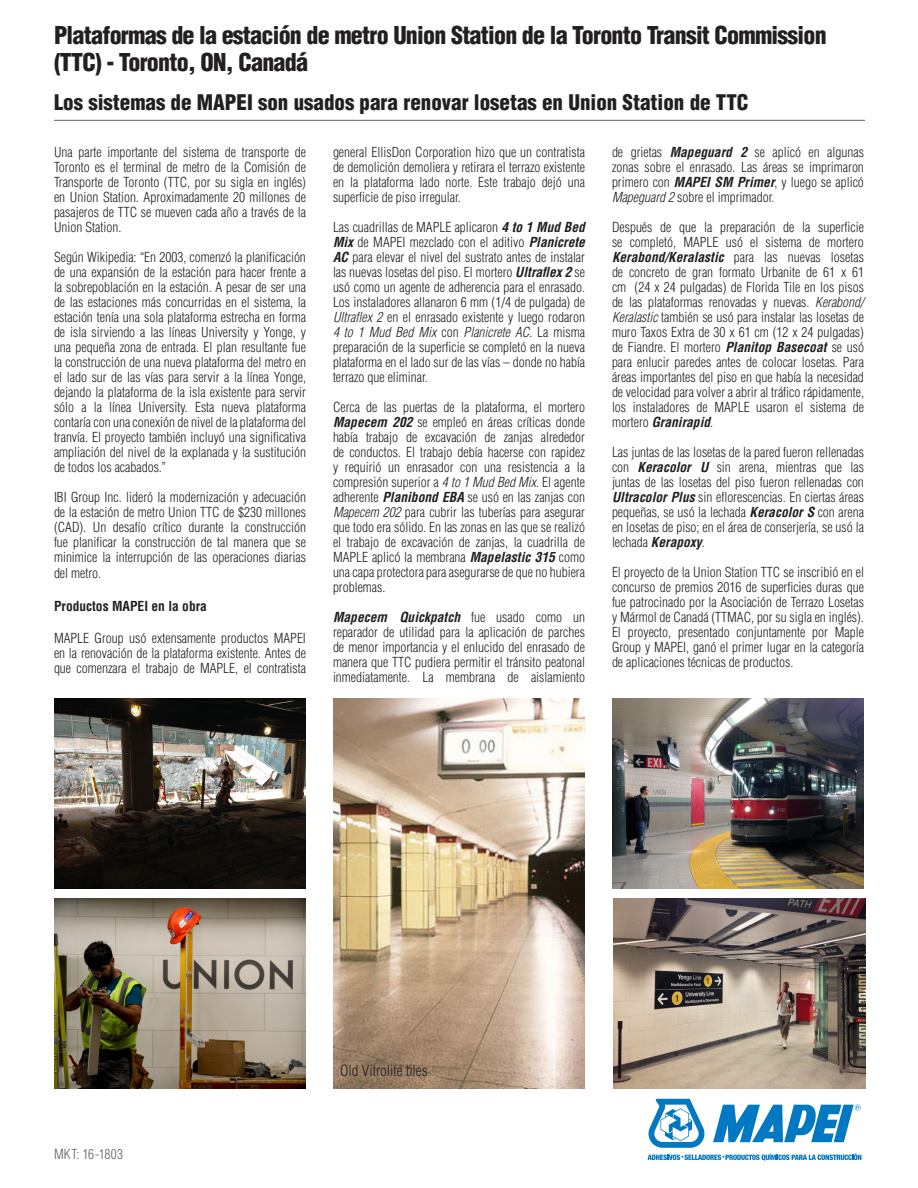
<style>
.page{position:relative;width:918px;height:1188px;background:#fff}
.page>*{position:absolute;margin:0;border:0;box-sizing:border-box;transform-origin:0 0}
.Page2subheading{font:900 condensed 24px/27px "Helvetica LT Std";letter-spacing:-.03em;color:#231f20}
.Page2subheading-2{font:900 condensed 21px "Helvetica LT Std";color:#231f20}
.Body{font:300 condensed 15px "Helvetica LT";color:#231f20}
.Body-2{font:300 condensed 13.5px/15px "Helvetica LT Std";color:#231f20;text-align:justify}
.Body-3{font:700 condensed 13.5px "Helvetica LT Std";color:#231f20}
.t1{font:300 condensed 13.5px "Helvetica LT Std";letter-spacing:.025em;color:#636366}
.s1{font-weight:700;font-style:italic}
.s2{font-style:italic}
</style>
<div class="page">
<hr style="left:54px;top:120px;width:811px;height:1px;background:#5c666f">
<img style="left:613px;top:899px;width:252px;height:190px">
<img style="left:612px;top:699px;width:252px;height:190px">
<img style="left:54px;top:899px;width:252px;height:190px">
<img style="left:54px;top:699px;width:252px;height:190px">
<img style="left:333px;top:699px;width:252px;height:390px">
<svg style="left:648px;top:1098px;width:213px;height:63px"></svg>
<div style="left:791px;top:1092px;width:72px;height:9px;background:#fff"></div>
<p class="Page2subheading" style="left:54px;top:22px;width:774px">Plataformas de la estación de metro Union Station de la Toronto Transit Commission (TTC) - Toronto, ON, Canadá</p>
<p class="Page2subheading-2" style="left:54px;top:89px;width:696px">Los sistemas de MAPEI son usados para renovar losetas en Union Station de TTC</p>
<p class="Body-2" style="left:54px;top:144px;width:254px">Una parte importante del sistema de transporte de Toronto es el terminal de metro de la Comisión de Transporte de Toronto (TTC, por su sigla en inglés) en Union Station. Aproximadamente 20 millones de pasajeros de TTC se mueven cada año a través de la Union Station.</p>
<p class="Body-2" style="left:54px;top:249px;width:254px">Según Wikipedia: “En 2003, comenzó la planificación de una expansión de la estación para hacer frente a la sobrepoblación en la estación. A pesar de ser una de las estaciones más concurridas en el sistema, la estación tenía una sola plataforma estrecha en forma de isla sirviendo a las líneas University y Yonge, y una pequeña zona de entrada. El plan resultante fue la construcción de una nueva plataforma del metro en el lado sur de las vías para servir a la línea Yonge, dejando la plataforma de la isla existente para servir sólo a la línea University. Esta nueva plataforma contaría con una conexión de nivel de la plataforma del tranvía. El proyecto también incluyó una significativa ampliación del nivel de la explanada y la sustitución de todos los acabados.”</p>
<p class="Body-2" style="left:54px;top:489px;width:254px">IBI Group Inc. lideró la modernización y adecuación de la estación de metro Union TTC de $230 millones (CAD). Un desafío crítico durante la construcción fue planificar la construcción de tal manera que se minimice la interrupción de las operaciones diarias</p>
<p class="Body-2" style="left:54px;top:566px;width:49px">del metro.</p>
<p class="Body-3" style="left:54px;top:598px;width:155px">Productos MAPEI en la obra</p>
<p class="Body-2" style="left:54px;top:630px;width:254px">MAPLE Group usó extensamente productos MAPEI en la renovación de la plataforma existente. Antes de que comenzara el trabajo de MAPLE, el contratista</p>
<p class="Body-2" style="left:333px;top:144px;width:254px">general EllisDon Corporation hizo que un contratista de demolición demoliera y retirara el terrazo existente en la plataforma lado norte. Este trabajo dejó una superficie de piso irregular.</p>
<p class="Body-2" style="left:333px;top:219px;width:254px">Las cuadrillas de MAPLE aplicaron <span class="s1">4 to 1 Mud Bed Mix</span> de MAPEI mezclado con el aditivo <span class="s1">Planicrete AC</span> para elevar el nivel del sustrato antes de instalar las nuevas losetas del piso. El mortero <span class="s1">Ultraflex 2</span> se usó como un agente de adherencia para el enrasado.<br>Los instaladores allanaron 6 mm (1/4 de pulgada) de <span class="s2">Ultraflex 2</span> en el enrasado existente y luego rodaron <span class="s2">4 to 1 Mud Bed Mix</span> con <span class="s2">Planicrete AC</span>. La misma preparación de la superficie se completó en la nueva plataforma en el lado sur de las vías – donde no había terrazo que eliminar.</p>
<p class="Body-2" style="left:333px;top:399px;width:254px">Cerca de las puertas de la plataforma, el mortero <span class="s1">Mapecem 202</span> se empleó en áreas críticas donde había trabajo de excavación de zanjas alrededor de conductos. El trabajo debía hacerse con rapidez y requirió un enrasador con una resistencia a la compresión superior a <span class="s2">4 to 1 Mud Bed Mix</span>. El agente adherente <span class="s1">Planibond EBA</span> se usó en las zanjas con <span class="s2">Mapecem 202</span> para cubrir las tuberías para asegurar que todo era sólido. En las zonas en las que se realizó el trabajo de excavación de zanjas, la cuadrilla de MAPLE aplicó la membrana <span class="s1">Mapelastic 315</span> como una capa protectora para asegurarse de que no hubiera problemas.</p>
<p class="Body-2" style="left:333px;top:609px;width:254px"><span class="s1">Mapecem Quickpatch</span> fue usado como un reparador de utilidad para la aplicación de parches de menor importancia y el enlucido del enrasado de manera que TTC pudiera permitir el tránsito peatonal inmediatamente. La membrana de aislamiento</p>
<p class="Body-2" style="left:612px;top:144px;width:254px">de grietas <span class="s1">Mapeguard 2</span> se aplicó en algunas zonas sobre el enrasado. Las áreas se imprimaron primero con <span class="s1">MAPEI SM Primer</span>, y luego se aplicó <span class="s2">Mapeguard 2</span> sobre el imprimador.</p>
<p class="Body-2" style="left:612px;top:219px;width:254px">Después de que la preparación de la superficie se completó, MAPLE usó el sistema de mortero <span class="s1">Kerabond/Keralastic</span> para las nuevas losetas de concreto de gran formato Urbanite de 61 x 61 cm (24 x 24 pulgadas) de Florida Tile en los pisos de las plataformas renovadas y nuevas. <span class="s2">Kerabond/ Keralastic</span> también se usó para instalar las losetas de muro Taxos Extra de 30 x 61 cm (12 x 24 pulgadas) de Fiandre. El mortero <span class="s1">Planitop Basecoat</span> se usó para enlucir paredes antes de colocar losetas. Para áreas importantes del piso en que había la necesidad de velocidad para volver a abrir al tráfico rápidamente, los instaladores de MAPLE usaron el sistema de mortero <span class="s1">Granirapid</span>.</p>
<p class="Body-2" style="left:612px;top:444px;width:254px">Las juntas de las losetas de la pared fueron rellenadas con <span class="s1">Keracolor U</span> sin arena, mientras que las juntas de las losetas del piso fueron rellenadas con <span class="s1">Ultracolor Plus</span> sin eflorescencias. En ciertas áreas pequeñas, se usó la lechada <span class="s1">Keracolor S</span> con arena en losetas de piso; en el área de conserjería, se usó la lechada <span class="s1">Kerapoxy</span>.</p>
<p class="Body-2" style="left:612px;top:564px;width:254px">El proyecto de la Union Station TTC se inscribió en el concurso de premios 2016 de superficies duras que fue patrocinado por la Asociación de Terrazo Losetas y Mármol de Canadá (TTMAC, por su sigla en inglés).<br>El proyecto, presentado conjuntamente por Maple Group y MAPEI, ganó el primer lugar en la categoría de aplicaciones técnicas de productos.</p>
<p class="t1" style="left:54px;top:1145px;width:71px">MKT: 16-1803</p>
<p class="Body" style="left:340px;top:1061px;width:89px">Old Vitrolite tiles</p>
</div>
